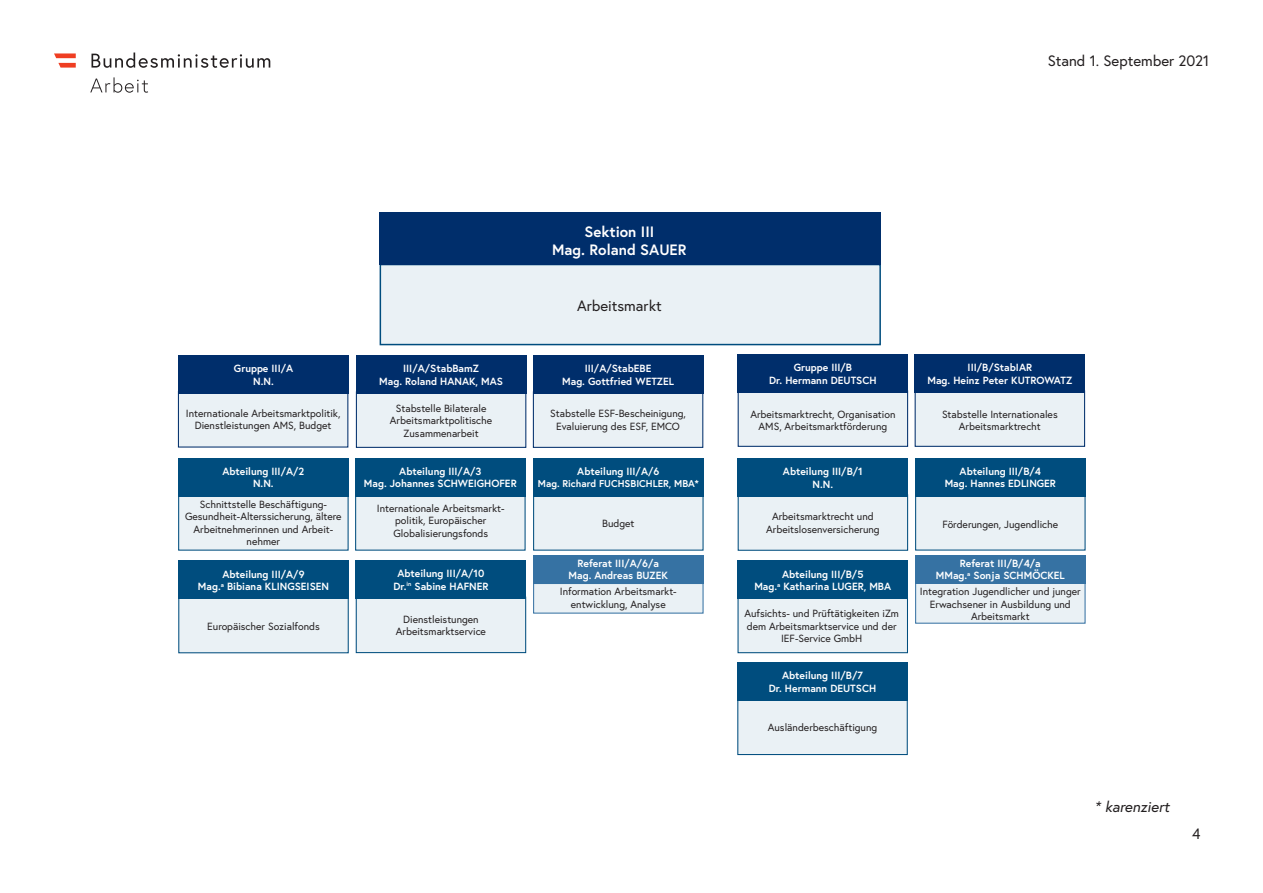
<style>
.page{position:relative;width:1263px;height:893px;background:#fff}
.page>*{position:absolute;margin:0;border:0;box-sizing:border-box;transform-origin:0 0}
.t1{font:15px "Europa Austria";color:#231f20}
.t2{font:700 15px/18px "Europa Austria";color:#fff;text-align:center}
.t3{font:italic 15px "Europa Austria";color:#231f20}
.t4{font:10.35px/12.5px "Europa Austria";color:#231f20;text-align:center}
.t5{font:700 10.35px/12.5px "Europa Austria";color:#fff;text-align:center}
.t6{font:700 9.9px "Europa Austria";color:#fff}
</style>
<div class="page">
<div style="left:380px;top:264px;width:501px;height:81px;background:#eaf1f5;border:2px solid #004d7e"></div>
<div style="left:380px;top:213px;width:501px;height:52px;background:#002e6b"></div>
<div style="left:178px;top:494px;width:171px;height:57px;background:#eaf1f5"></div>
<div style="left:356px;top:597px;width:170px;height:56px;background:#eaf1f5;border:1px solid #004d7e"></div>
<div style="left:915px;top:494px;width:170px;height:57px;background:#eaf1f5"></div>
<div style="left:737px;top:698px;width:171px;height:57px;background:#eaf1f5;border:1px solid #004d7e"></div>
<div style="left:356px;top:391px;width:170px;height:57px;background:#eaf1f5;border:1px solid #002e6b"></div>
<div style="left:738px;top:390px;width:170px;height:57px;background:#eaf1f5;border:1px solid #002e6b"></div>
<div style="left:533px;top:494px;width:170px;height:57px;background:#eaf1f5"></div>
<div style="left:178px;top:597px;width:171px;height:56px;background:#eaf1f5"></div>
<div style="left:738px;top:494px;width:170px;height:57px;background:#eaf1f5;border:1px solid #004d7e"></div>
<div style="left:737px;top:597px;width:171px;height:56px;background:#eaf1f5;border:1px solid #004d7e"></div>
<div style="left:178px;top:391px;width:170px;height:57px;background:#eaf1f5"></div>
<div style="left:355px;top:494px;width:171px;height:57px;background:#eaf1f5"></div>
<div style="left:533px;top:391px;width:170px;height:57px;background:#eaf1f5;border:1px solid #002e6b"></div>
<div style="left:915px;top:390px;width:170px;height:57px;background:#eaf1f5;border:1px solid #002e6b"></div>
<div style="left:533px;top:583px;width:170px;height:31px;background:#eaf1f5"></div>
<div style="left:915px;top:583px;width:170px;height:41px;background:#eaf1f5;border:1px solid #3672a3"></div>
<div style="left:178px;top:458px;width:171px;height:38px;background:#004d7e"></div>
<div style="left:356px;top:560px;width:170px;height:39px;background:#004d7e"></div>
<div style="left:915px;top:458px;width:170px;height:38px;background:#004d7e"></div>
<div style="left:737px;top:662px;width:171px;height:39px;background:#004d7e"></div>
<div style="left:356px;top:355px;width:170px;height:38px;background:#002e6b"></div>
<div style="left:738px;top:354px;width:170px;height:38px;background:#002e6b"></div>
<div style="left:533px;top:458px;width:170px;height:38px;background:#004d7e"></div>
<div style="left:178px;top:561px;width:171px;height:38px;background:#004d7e"></div>
<div style="left:738px;top:458px;width:170px;height:38px;background:#004d7e"></div>
<div style="left:737px;top:560px;width:171px;height:39px;background:#004d7e"></div>
<div style="left:178px;top:355px;width:170px;height:38px;background:#002e6b"></div>
<div style="left:355px;top:458px;width:171px;height:38px;background:#004d7e"></div>
<div style="left:533px;top:355px;width:170px;height:38px;background:#002e6b"></div>
<div style="left:915px;top:354px;width:170px;height:38px;background:#002e6b"></div>
<div style="left:533px;top:555px;width:170px;height:29px;background:#3672a3"></div>
<div style="left:915px;top:555px;width:170px;height:29px;background:#3672a3"></div>
<svg style="left:90px;top:77px;width:58px;height:16px"></svg>
<svg style="left:91px;top:53px;width:179px;height:15px"></svg>
<svg style="left:54px;top:53px;width:22px;height:15px"></svg>
<h1 class="t1" style="left:1048px;top:51px;width:163px">Stand 1. September 2021</h1>
<h1 class="t2" style="left:552px;top:222px;width:136px">Sektion III<br>Mag. Roland SAUER</h1>
<h1 class="t1" style="left:577px;top:297px;width:86px">Arbeitsmarkt</h1>
<p class="t5" style="left:234px;top:362px;width:61px">Gruppe III/A<br>N.N.</p>
<p class="t5" style="left:379px;top:362px;width:125px">III/A/StabBamZ<br>Mag. Roland HANAK, MAS</p>
<p class="t5" style="left:769px;top:361px;width:109px">Gruppe III/B<br>Dr. Hermann DEUTSCH</p>
<p class="t5" style="left:562px;top:362px;width:113px">III/A/StabEBE<br>Mag. Gottfried WETZEL</p>
<p class="t5" style="left:927px;top:361px;width:146px">III/B/StabIAR<br>Mag. Heinz Peter KUTROWATZ</p>
<p class="t4" style="left:186px;top:407px;width:156px">Internationale Arbeitsmarktpolitik,<br>Dienstleistungen AMS, Budget</p>
<p class="t4" style="left:390px;top:402px;width:104px">Stabstelle Bilaterale<br>Arbeitsmarktpolitische<br>Zusammenarbeit</p>
<p class="t4" style="left:750px;top:408px;width:147px">Arbeitsmarktrecht, Organisation<br>AMS, Arbeitsmarktförderung</p>
<p class="t4" style="left:550px;top:407px;width:137px">Stabstelle ESF-Bescheinigung,<br>Evaluierung des ESF, EMCO</p>
<p class="t4" style="left:942px;top:407px;width:117px">Stabstelle Internationales<br>Arbeitsmarktrecht</p>
<p class="t5" style="left:222px;top:465px;width:83px">Abteilung III/A/2<br>N.N.</p>
<p class="t5" style="left:364px;top:465px;width:154px">Abteilung III/A/3<br>Mag. Johannes SCHWEIGHOFER</p>
<p class="t5" style="left:577px;top:465px;width:84px">Abteilung III/A/6</p>
<p class="t6" style="left:538px;top:477px;width:162px">Mag. Richard FUCHSBICHLER, MBA*</p>
<p class="t5" style="left:783px;top:465px;width:81px">Abteilung III/B/1<br>N.N.</p>
<p class="t5" style="left:945px;top:465px;width:113px">Abteilung III/B/4<br>Mag. Hannes EDLINGER</p>
<p class="t4" style="left:185px;top:498px;width:158px">Schnittstelle Beschäftigung-<br>Gesundheit-Alterssicherung, ältere<br>Arbeitnehmerinnen und Arbeit&shy;nehmer</p>
<p class="t4" style="left:377px;top:502px;width:129px">Internationale Arbeitsmarkt&shy;politik, Europäischer<br>Globalisierungsfonds</p>
<p class="t4" style="left:602px;top:517px;width:34px">Budget</p>
<p class="t4" style="left:766px;top:510px;width:115px">Arbeitsmarktrecht und<br>Arbeitslosenversicherung</p>
<p class="t4" style="left:942px;top:518px;width:117px">Förderungen, Jugendliche</p>
<p class="t5" style="left:198px;top:567px;width:133px">Abteilung III/A/9<br>Mag.<sup>a</sup> Bibiana KLINGSEISEN</p>
<p class="t4" style="left:207px;top:620px;width:114px">Europäischer Sozialfonds</p>
<p class="t5" style="left:393px;top:567px;width:97px">Abteilung III/A/10<br>Dr.<sup>in</sup> Sabine HAFNER</p>
<p class="t4" style="left:396px;top:613px;width:92px">Dienstleistungen<br>Arbeitsmarktservice</p>
<p class="t5" style="left:569px;top:557px;width:101px">Referat III/A/6/a<br>Mag. Andreas BUZEK</p>
<p class="t5" style="left:936px;top:556px;width:130px">Referat III/B/4/a<br>MMag.<sup>a</sup> Sonja SCHMÖCKEL</p>
<p class="t5" style="left:754px;top:567px;width:138px">Abteilung III/B/5<br>Mag.<sup>a</sup> Katharina LUGER, MBA</p>
<p class="t4" style="left:560px;top:585px;width:118px">Information Arbeitsmarkt&shy;entwicklung, Analyse</p>
<p class="t4" style="left:920px;top:585px;width:162px">Integration Jugendlicher und junger<br>Erwachsener in Ausbildung und<br>Arbeitsmarkt</p>
<p class="t4" style="left:744px;top:607px;width:156px">Aufsichts- und Prüftätigkeiten iZm dem Arbeitsmarktservice und der<br>IEF-Service GmbH</p>
<p class="t5" style="left:769px;top:669px;width:109px">Abteilung III/B/7<br>Dr. Hermann DEUTSCH</p>
<p class="t4" style="left:768px;top:721px;width:111px">Ausländerbeschäftigung</p>
<h1 class="t3" style="left:1094px;top:797px;width:76px">* karenziert</h1>
<h1 class="t1" style="left:1192px;top:824px;width:10px">4</h1>
</div>
